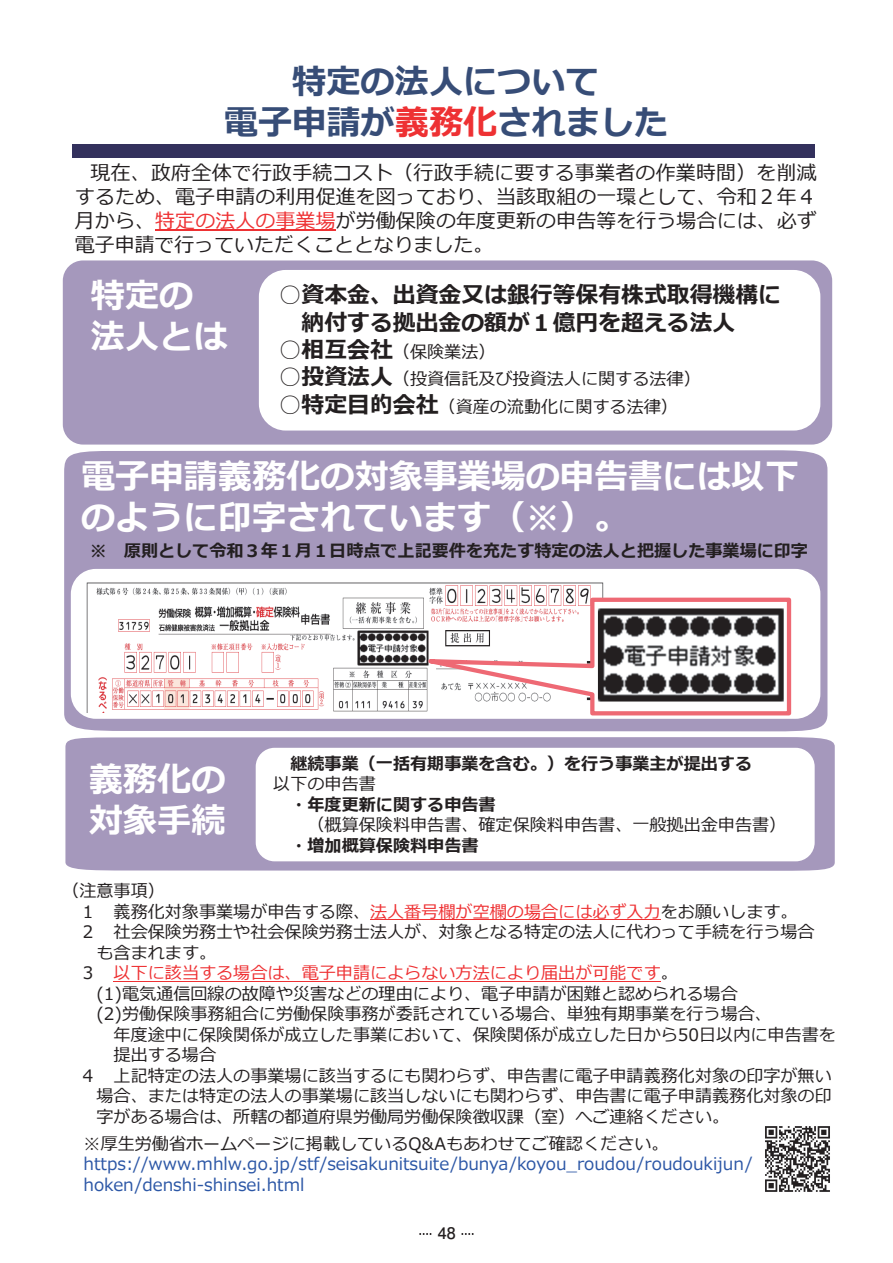
<style>
.page{position:relative;width:893px;height:1263px;background:#fff}
.page>*{position:absolute;margin:0;border:0;box-sizing:border-box;transform-origin:0 0}
.t1{font:700 34.2px/41.1px "Meiryo";color:#fff}
.t2{font:700 34.2px/41.1px "Meiryo";color:#374d77;text-align:center}
.t3{font:700 22.8px/27.3px "Meiryo";color:#231f20}
.t4{font:19.95px/24px "Meiryo";letter-spacing:.005em;color:#231f20;text-align:justify}
.t5{font:17.1px "Meiryo";color:#231f20}
.t6{font:17.1px/20.5px "Meiryo";color:#2c57a6}
.t7{font:700 17.1px "Meiryo";color:#231f20}
.t8{font:17.1px "Meiryo";color:#ee3133}
.t9{font:700 15.9px "Futo Go B101 Pro";color:#231f20}
.s1{color:#ee3133}
.s2{font-weight:700;font-size:22.8px}
.s3{color:#231f20}
</style>
<div class="page">
<div style="left:72px;top:144px;width:743px;height:14px;background:#33315d"></div>
<hr style="left:370px;top:919px;width:291px;height:1px;background:#ee3133">
<hr style="left:114px;top:981px;width:547px;height:1px;background:#ee3133">
<hr style="left:155px;top:230px;width:181px;height:1px;background:#ee3133">
<svg style="left:65px;top:737px;width:770px;height:134px;fill:#a598bc"></svg>
<div style="left:63px;top:260px;width:769px;height:185px;background:#a598bc;border-radius:20px"></div>
<div style="left:259px;top:270px;width:561px;height:160px;background:#fff;border-radius:27px"></div>
<div style="left:256px;top:748px;width:559px;height:113px;background:#fff;border-radius:19px"></div>
<div style="left:64px;top:450px;width:763px;height:281px;background:#a598bc"></div>
<div style="left:71px;top:569px;width:749px;height:150px;background:#fff;border-radius:25px"></div>
<img style="left:86px;top:582px;width:518px;height:130px">
<img style="left:358px;top:630px;width:23px;height:35px">
<svg style="left:381px;top:595px;width:411px;height:121px"></svg>
<img style="left:598px;top:609px;width:185px;height:93px">
<svg style="left:419px;top:1233px;width:12px;height:2px"></svg>
<svg style="left:461px;top:1233px;width:13px;height:2px"></svg>
<img style="left:765px;top:1126px;width:65px;height:66px">
<h1 class="t2" style="left:224px;top:62px;width:446px">特定の法人について<br>電子申請が<span class="s1">義務化</span>されました</h1>
<p class="t4" style="left:75px;top:162px;width:743px;text-indent:16px">現在、政府全体で行政手続コスト（行政手続に要する事業者の作業時間）を削減するため、電子申請の利用促進を図っており、当該取組の一環として、令和２年４月から、<span class="s1">特定の法人の事業場</span>が労働保険の年度更新の申告等を行う場合には、必ず電子申請で行っていただくこととなりました。</p>
<h1 class="t1" style="left:91px;top:277px;width:138px">特定の法人とは</h1>
<h2 class="t3" style="left:302px;top:282px;width:481px;text-indent:-23px">○資本金、出資金又は銀行等保有株式取得機構に納付する拠出金の額が１億円を超える法人</h2>
<p class="t5" style="left:279px;top:340px;width:218px"><span class="s2">○相互会社</span>（保険業法）</p>
<p class="t5" style="left:279px;top:367px;width:423px"><span class="s2">○投資法人</span>（投資信託及び投資法人に関する法律）</p>
<p class="t5" style="left:279px;top:394px;width:401px"><span class="s2">○特定目的会社</span>（資産の流動化に関する法律）</p>
<h1 class="t1" style="left:81px;top:458px;width:720px">電子申請義務化の対象事業場の申告書には以下のように印字されています（※）。</h1>
<p class="t7" style="left:90px;top:538px;width:720px">※ 原則として令和３年１月１日時点で上記要件を充たす特定の法人と把握した事業場に印字</p>
<h1 class="t1" style="left:89px;top:761px;width:138px">義務化の対象手続</h1>
<p class="t7" style="left:290px;top:752px;width:463px">継続事業（一括有期事業を含む。）を行う事業主が提出する</p>
<p class="t5" style="left:273px;top:772px;width:104px">以下の申告書</p>
<p class="t7" style="left:290px;top:793px;width:207px">・年度更新に関する申告書</p>
<p class="t5" style="left:307px;top:813px;width:480px">（概算保険料申告書、確定保険料申告書、一般拠出金申告書）</p>
<p class="t7" style="left:290px;top:834px;width:190px">・増加概算保険料申告書</p>
<p class="t5" style="left:62px;top:879px;width:104px">（注意事項）</p>
<p class="t5" style="left:79px;top:899px;width:720px">１ 義務化対象事業場が申告する際、<span class="s1">法人番号欄が空欄の場合には必ず入力</span>をお願いします。</p>
<p class="t5" style="left:79px;top:920px;width:737px">２ 社会保険労務士や社会保険労務士法人が、対象となる特定の法人に代わって手続を行う場合</p>
<p class="t5" style="left:96px;top:941px;width:121px">も含まれます。</p>
<p class="t8" style="left:79px;top:961px;width:600px"><span class="s3">３</span> 以下に該当する場合は、電子申請によらない方法により届出が可能です<span class="s3">。</span></p>
<p class="t5" style="left:96px;top:982px;width:643px">(1)電気通信回線の故障や災害などの理由により、電子申請が困難と認められる場合</p>
<p class="t5" style="left:96px;top:1002px;width:677px">(2)労働保険事務組合に労働保険事務が委託されている場合、単独有期事業を行う場合、</p>
<p class="t5" style="left:114px;top:1023px;width:724px">年度途中に保険関係が成立した事業において、保険関係が成立した日から50日以内に申告書を</p>
<p class="t5" style="left:114px;top:1043px;width:104px">提出する場合</p>
<p class="t5" style="left:79px;top:1064px;width:754px">４ 上記特定の法人の事業場に該当するにも関わらず、申告書に電子申請義務化対象の印字が無い</p>
<p class="t5" style="left:96px;top:1084px;width:737px">場合、または特定の法人の事業場に該当しないにも関わらず、申告書に電子申請義務化対象の印</p>
<p class="t5" style="left:96px;top:1105px;width:634px">字がある場合は、所轄の都道府県労働局労働保険徴収課（室）へご連絡ください。</p>
<p class="t5" style="left:84px;top:1132px;width:586px">※厚生労働省ホームページに掲載しているQ&amp;Aもあわせてご確認ください。</p>
<p class="t6" style="left:84px;top:1155px;width:671px">https://www.mhlw.go.jp/stf/seisakunitsuite/bunya/koyou_roudou/roudoukijun/ hoken/denshi-shinsei.html</p>
<p class="t9" style="left:438px;top:1220px;width:19px">48</p>
</div>
